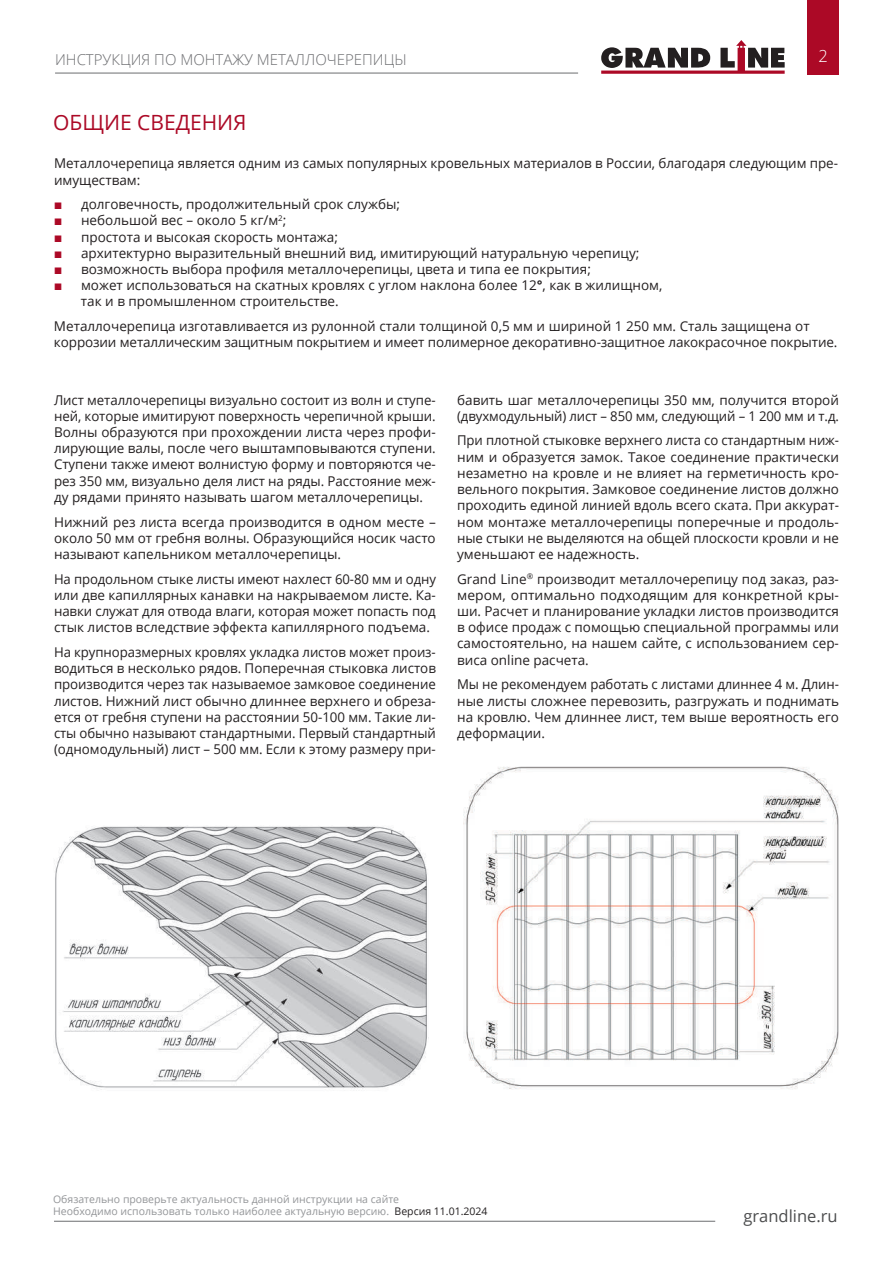
<style>
.page{position:relative;width:893px;height:1263px;background:#fff}
.page>*{position:absolute;margin:0;border:0;box-sizing:border-box;transform-origin:0 0}
.t1{font:21px "Open Sans";color:#ac0926}
.t2{font:16.5px "Open Sans";color:#4b4c4d}
.t3{font:300 16.5px "Open Sans";color:#fff}
.t4{font:300 15px "Open Sans";color:#6c6d70}
.t5{font:13.5px/16.2px "Open Sans";color:#231f20;text-align:justify}
.t6{font:10.5px/12.6px "Open Sans";color:#939598}
.s1{font-family:"Red Ring";font-weight:700}
.s2{color:#231f20}
</style>
<div class="page">
<div style="left:808px;top:0;width:31px;height:74px;background:#ac0926"></div>
<svg style="left:601px;top:40px;width:184px;height:33px"></svg>
<hr style="left:55px;top:73px;width:523px;height:1px;background:#6c6d70">
<hr style="left:54px;top:1221px;width:661px;height:1px;background:#6c6d70">
<img style="left:54px;top:826px;width:373px;height:265px">
<img style="left:464px;top:766px;width:374px;height:323px">
<p class="t4" style="left:55px;top:50px;width:353px">ИНСТРУКЦИЯ ПО МОНТАЖУ МЕТАЛЛОЧЕРЕПИЦЫ</p>
<p class="t3" style="left:818px;top:45px;width:11px">2</p>
<h1 class="t1" style="left:53px;top:108px;width:195px">ОБЩИЕ СВЕДЕНИЯ</h1>
<p class="t5" style="left:54px;top:155px;width:786px">Металлочерепица является одним из самых популярных кровельных материалов в России, благодаря следующим пре&shy;имуществам:</p>
<p class="t5" style="left:81px;top:196px;width:583px;text-align:left">долговечность, продолжительный срок службы;<br>небольшой вес – около 5 кг/м<sup>2</sup>;<br>простота и высокая скорость монтажа;<br>архитектурно выразительный внешний вид, имитирующий натуральную черепицу; возможность выбора профиля металлочерепицы, цвета и типа ее покрытия;<br>может использоваться на скатных кровлях с углом наклона более 12<span class="s1">°</span>, как в жилищном, так и в промышленном строительстве.</p>
<p class="t5" style="left:54px;top:318px;width:785px">Металлочерепица изготавливается из рулонной стали толщиной 0,5 мм и шириной 1 250 мм. Сталь защищена от коррозии металлическим защитным покрытием и имеет полимерное декоративно-защитное лакокрасочное покрытие.</p>
<p class="t5" style="left:54px;top:391px;width:383px">Лист металлочерепицы визуально состоит из волн и ступе&shy;ней, которые имитируют поверхность черепичной крыши.<br>Волны образуются при прохождении листа через профи&shy;лирующие валы, после чего выштамповываются ступени.<br>Ступени также имеют волнистую форму и повторяются че&shy;рез 350 мм, визуально деля лист на ряды. Расстояние меж&shy;ду рядами принято называть шагом металлочерепицы.</p>
<p class="t5" style="left:54px;top:513px;width:383px">Нижний рез листа всегда производится в одном месте – около 50 мм от гребня волны. Образующийся носик часто называют капельником металлочерепицы.</p>
<p class="t5" style="left:54px;top:570px;width:383px">На продольном стыке листы имеют нахлест 60-80 мм и одну или две капиллярных канавки на накрываемом листе. Ка&shy;навки служат для отвода влаги, которая может попасть под стык листов вследствие эффекта капиллярного подъема.</p>
<p class="t5" style="left:54px;top:643px;width:383px">На крупноразмерных кровлях укладка листов может произ&shy;водиться в несколько рядов. Поперечная стыковка листов производится через так называемое замковое соединение листов. Нижний лист обычно длиннее верхнего и обреза&shy;ется от гребня ступени на расстоянии 50-100 мм. Такие ли&shy;сты обычно называют стандартными. Первый стандартный (одномодульный) лист – 500 мм. Если к этому размеру при-</p>
<p class="t5" style="left:457px;top:391px;width:383px">бавить шаг металлочерепицы 350 мм, получится второй (двухмодульный) лист – 850 мм, следующий – 1 200 мм и т.д.</p>
<p class="t5" style="left:457px;top:432px;width:383px">При плотной стыковке верхнего листа со стандартным ниж&shy;ним и образуется замок. Такое соединение практически незаметно на кровле и не влияет на герметичность кро&shy;вельного покрытия. Замковое соединение листов должно проходить единой линией вдоль всего ската. При аккурат&shy;ном монтаже металлочерепицы поперечные и продоль&shy;ные стыки не выделяются на общей плоскости кровли и не уменьшают ее надежность.</p>
<p class="t5" style="left:457px;top:570px;width:383px">Grand Line<sup>®</sup> производит металлочерепицу под заказ, раз&shy;мером, оптимально подходящим для конкретной кры&shy;ши. Расчет и планирование укладки листов производится в офисе продаж с помощью специальной программы или самостоятельно, на нашем сайте, с использованием сер&shy;виса online расчета.</p>
<p class="t5" style="left:457px;top:676px;width:383px">Мы не рекомендуем работать с листами длиннее 4 м. Длин&shy;ные листы сложнее перевозить, разгружать и поднимать на кровлю. Чем длиннее лист, тем выше вероятность его деформации.</p>
<p class="t6" style="left:53px;top:1192px;width:436px">Обязательно проверьте актуальность данной инструкции на сайте<br>Необходимо использовать только наиболее актуальную версию. <span class="s2">Версия 11.01.2024</span></p>
<p class="t2" style="left:743px;top:1204px;width:96px">grandline.ru</p>
</div>
